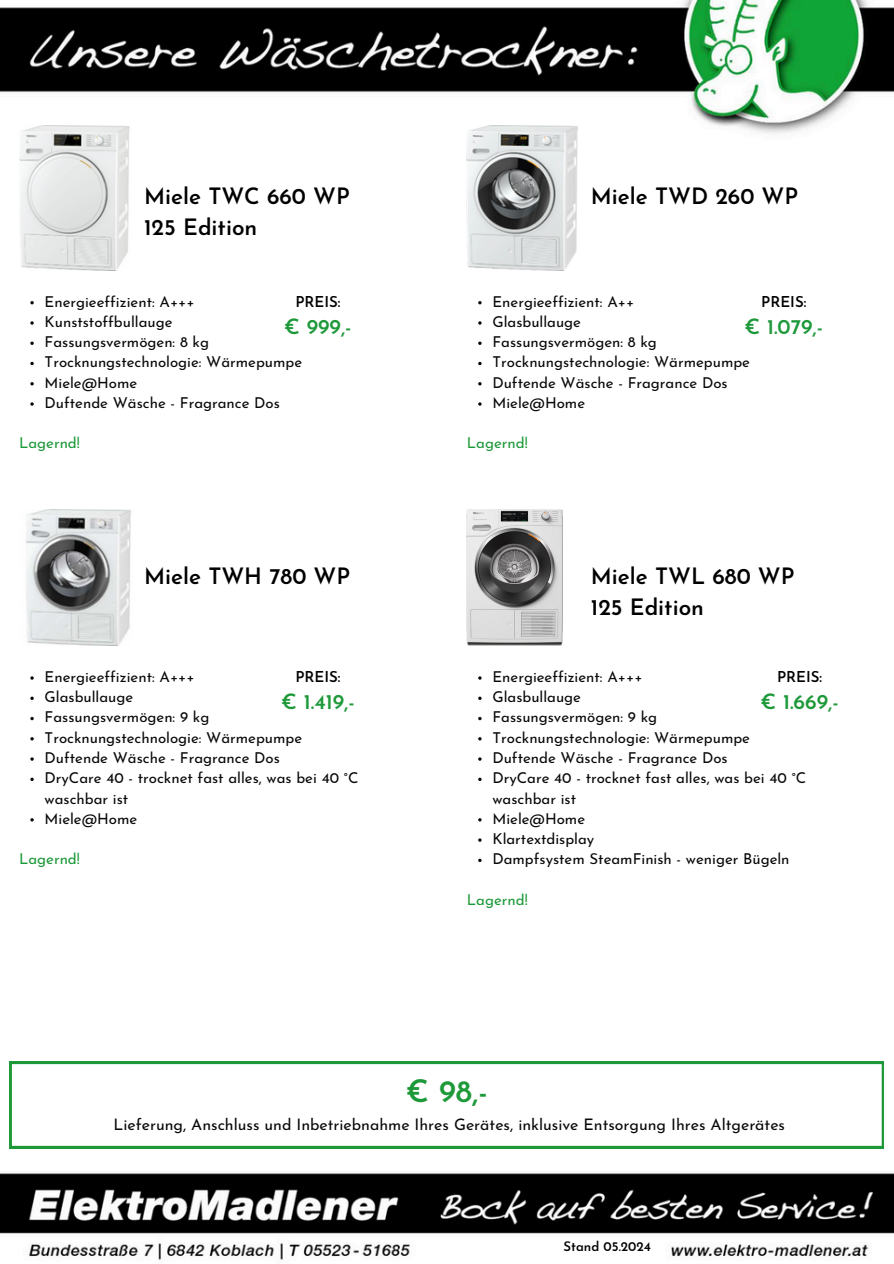
<style>
.page{position:relative;width:894px;height:1264px;background:#fff}
.page>*{position:absolute;margin:0;border:0;box-sizing:border-box;transform-origin:0 0}
.t1{font:600 30.9px "Josefin Sans";color:#1e993a}
.t2{font:600 22.5px/31.5px "Josefin Sans";color:#000}
.t3{font:600 21px "Josefin Sans";color:#1e993a}
.t4{font:15.9px "Josefin Sans";color:#080808}
.t5{font:15px/20.2px "Josefin Sans";color:#080808}
.t6{font:15px "Josefin Sans";color:#1e993a}
.t7{font:600 15px "Josefin Sans";color:#000}
.t8{font:600 13.2px "Josefin Sans";color:#000}
</style>
<div class="page">
<img style="left:0;top:0;width:893px;height:1260px">
<img style="left:19px;top:126px;width:114px;height:144px">
<svg style="left:30px;top:301px;width:4px;height:3px"></svg>
<svg style="left:30px;top:321px;width:4px;height:4px"></svg>
<svg style="left:30px;top:341px;width:4px;height:4px"></svg>
<svg style="left:30px;top:362px;width:4px;height:3px"></svg>
<svg style="left:30px;top:382px;width:4px;height:3px"></svg>
<svg style="left:30px;top:402px;width:4px;height:4px"></svg>
<img style="left:467px;top:126px;width:110px;height:144px">
<svg style="left:478px;top:321px;width:3px;height:4px"></svg>
<svg style="left:478px;top:341px;width:3px;height:4px"></svg>
<svg style="left:478px;top:402px;width:3px;height:4px"></svg>
<img style="left:19px;top:509px;width:114px;height:137px">
<svg style="left:30px;top:676px;width:4px;height:3px"></svg>
<svg style="left:30px;top:696px;width:4px;height:4px"></svg>
<svg style="left:30px;top:717px;width:4px;height:3px"></svg>
<svg style="left:30px;top:737px;width:4px;height:3px"></svg>
<svg style="left:30px;top:757px;width:4px;height:3px"></svg>
<svg style="left:30px;top:777px;width:4px;height:4px"></svg>
<svg style="left:30px;top:818px;width:4px;height:3px"></svg>
<img style="left:467px;top:509px;width:95px;height:137px">
<svg style="left:478px;top:696px;width:3px;height:4px"></svg>
<svg style="left:478px;top:777px;width:3px;height:4px"></svg>
<svg style="left:478px;top:858px;width:3px;height:4px"></svg>
<svg style="left:10px;top:1061px;width:873px;height:87px"></svg>
<h2 class="t2" style="left:144px;top:182px;width:207px">Miele TWC 660 WP<br>125 Edition</h2>
<p class="t5" style="left:45px;top:293px;width:152px">Energieeffizient: A+++</p>
<p class="t5" style="left:45px;top:313px;width:129px">Kunststoffbullauge</p>
<p class="t5" style="left:45px;top:333px;width:166px">Fassungsvermögen: 8 kg</p>
<p class="t5" style="left:45px;top:353px;width:259px">Trocknungstechnologie: Wärmepumpe</p>
<p class="t5" style="left:45px;top:374px;width:94px">Miele@Home</p>
<h4 class="t5" style="left:45px;top:394px;width:237px">Duftende Wäsche - Fragrance Dos</h4>
<h3 class="t6" style="left:19px;top:437px;width:62px">Lagernd!</h3>
<p class="t7" style="left:295px;top:295px;width:47px">PREIS:</p>
<p class="t3" style="left:284px;top:318px;width:69px">€ 999,-</p>
<h2 class="t2" style="left:144px;top:562px;width:207px">Miele TWH 780 WP</h2>
<p class="t5" style="left:45px;top:668px;width:152px">Energieeffizient: A+++</p>
<p class="t5" style="left:45px;top:688px;width:90px">Glasbullauge</p>
<p class="t5" style="left:45px;top:708px;width:166px">Fassungsvermögen: 9 kg</p>
<p class="t5" style="left:45px;top:729px;width:259px">Trocknungstechnologie: Wärmepumpe</p>
<p class="t5" style="left:45px;top:749px;width:237px">Duftende Wäsche - Fragrance Dos</p>
<p class="t5" style="left:45px;top:769px;width:315px">DryCare 40 - trocknet fast alles, was bei 40 °C waschbar ist</p>
<h4 class="t5" style="left:45px;top:810px;width:94px">Miele@Home</h4>
<h1 class="t6" style="left:19px;top:853px;width:62px">Lagernd!</h1>
<p class="t7" style="left:295px;top:670px;width:47px">PREIS:</p>
<p class="t3" style="left:281px;top:693px;width:75px">€ 1.419,-</p>
<p class="t2" style="left:590px;top:182px;width:209px">Miele TWD 260 WP</p>
<p class="t5" style="left:492px;top:293px;width:143px">Energieeffizient: A++</p>
<p class="t5" style="left:492px;top:313px;width:90px">Glasbullauge</p>
<p class="t5" style="left:492px;top:333px;width:166px">Fassungsvermögen: 8 kg</p>
<p class="t5" style="left:492px;top:353px;width:259px">Trocknungstechnologie: Wärmepumpe</p>
<p class="t5" style="left:492px;top:374px;width:237px">Duftende Wäsche - Fragrance Dos</p>
<p class="t5" style="left:492px;top:394px;width:94px">Miele@Home</p>
<h4 class="t6" style="left:467px;top:437px;width:62px">Lagernd!</h4>
<h2 class="t7" style="left:761px;top:295px;width:47px">PREIS:</h2>
<h2 class="t3" style="left:744px;top:318px;width:80px">€ 1.079,-</h2>
<h2 class="t2" style="left:590px;top:562px;width:205px">Miele TWL 680 WP<br>125 Edition</h2>
<p class="t5" style="left:492px;top:668px;width:152px">Energieeffizient: A+++</p>
<p class="t5" style="left:492px;top:688px;width:90px">Glasbullauge</p>
<p class="t5" style="left:492px;top:708px;width:166px">Fassungsvermögen: 9 kg</p>
<p class="t5" style="left:492px;top:729px;width:259px">Trocknungstechnologie: Wärmepumpe</p>
<p class="t5" style="left:492px;top:749px;width:237px">Duftende Wäsche - Fragrance Dos</p>
<p class="t5" style="left:492px;top:769px;width:315px">DryCare 40 - trocknet fast alles, was bei 40 °C waschbar ist</p>
<p class="t5" style="left:492px;top:810px;width:94px">Miele@Home</p>
<p class="t5" style="left:492px;top:830px;width:103px">Klartextdisplay</p>
<h4 class="t5" style="left:492px;top:850px;width:298px">Dampfsystem SteamFinish - weniger Bügeln</h4>
<h1 class="t6" style="left:467px;top:893px;width:62px">Lagernd!</h1>
<p class="t7" style="left:776px;top:670px;width:47px">PREIS:</p>
<p class="t3" style="left:760px;top:693px;width:80px">€ 1.669,-</p>
<p class="t1" style="left:405px;top:1078px;width:83px">€ 98,-</p>
<p class="t4" style="left:113px;top:1117px;width:673px">Lieferung, Anschluss und Inbetriebnahme Ihres Gerätes, inklusive Entsorgung Ihres Altgerätes</p>
<h4 class="t8" style="left:563px;top:1241px;width:89px">Stand 05.2024</h4>
</div>
